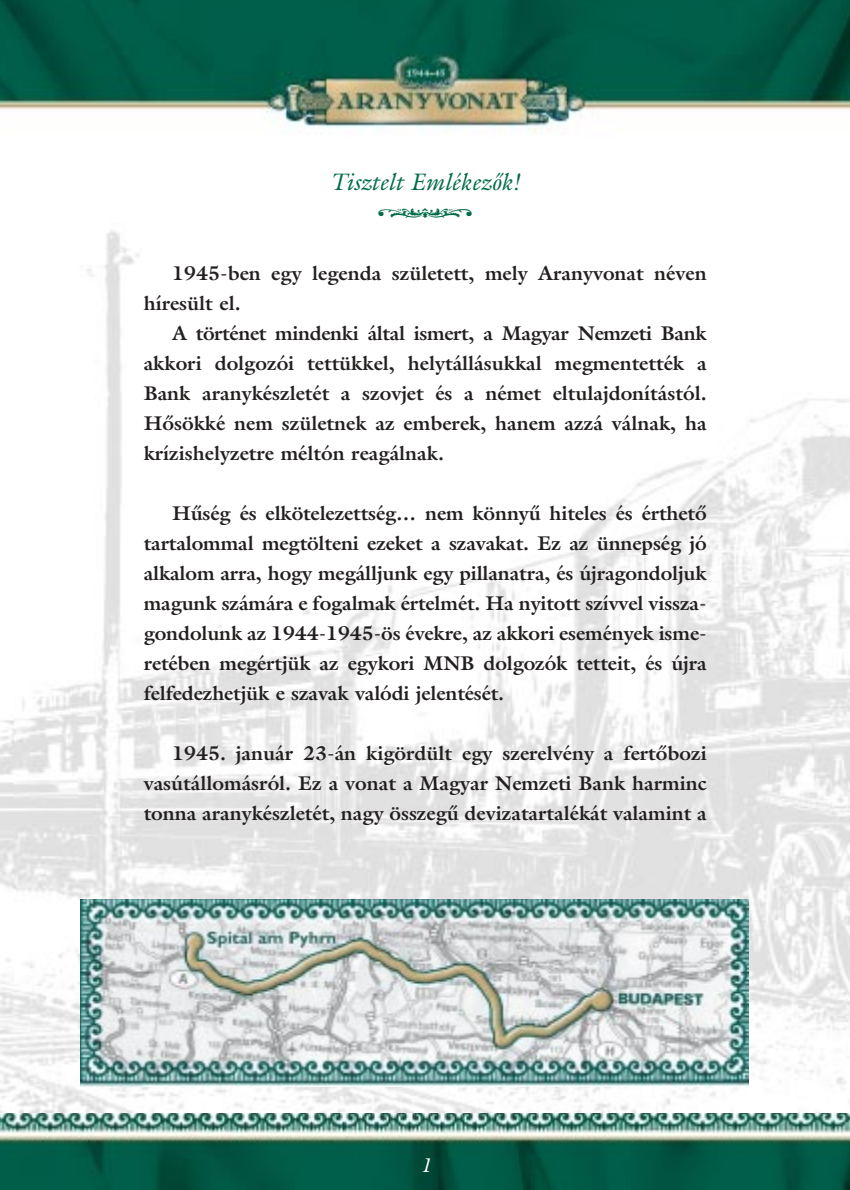
<style>
.page{position:relative;width:850px;height:1190px;background:#fff}
.page>*{position:absolute;margin:0;border:0;box-sizing:border-box;transform-origin:0 0}
.t1{font:italic 300 24px "H Galliard";color:#006b48}
.t2{font:700 20px/30px "H Galliard";color:#231f1f;text-align:justify}
.t3{font:italic 300 20px "H Galliard";color:#fff}
</style>
<div class="page">
<img style="left:0;top:0;width:850px;height:1190px">
<img style="left:0;top:138px;width:850px;height:975px">
<img style="left:80px;top:900px;width:668px;height:186px">
<svg style="left:379px;top:208px;width:93px;height:10px"></svg>
<p class="t1" style="left:331px;top:173px;width:191px">Tisztelt Emlékezôk!</p>
<p class="t2" style="left:144px;top:261px;width:564px;text-indent:28px">1945-ben egy legenda született, mely Aranyvonat néven híresült el.</p>
<p class="t2" style="left:144px;top:321px;width:564px;text-indent:28px">A történet mindenki által ismert, a Magyar Nemzeti Bank akkori dolgozói tettükkel, helytállásukkal megmentették a Bank aranykészletét a szovjet és a német eltulajdonítástól.<br>Hôsökké nem születnek az emberek, hanem azzá válnak, ha krízishelyzetre méltón reagálnak.</p>
<p class="t2" style="left:144px;top:501px;width:564px;text-indent:28px">Hûség és elkötelezettség… nem könnyû hiteles és érthetô tartalommal megtölteni ezeket a szavakat. Ez az ünnepség jó alkalom arra, hogy megálljunk egy pillanatra, és újragondoljuk magunk számára e fogalmak értelmét. Ha nyitott szívvel vissza&shy;gondolunk az 1944-1945-ös évekre, az akkori események isme&shy;retében megértjük az egykori MNB dolgozók tetteit, és újra felfedezhetjük e szavak valódi jelentését.</p>
<p class="t2" style="left:144px;top:741px;width:564px;text-indent:28px">1945. január 23-án kigördült egy szerelvény a fertôbozi vasútállomásról. Ez a vonat a Magyar Nemzeti Bank harminc tonna aranykészletét, nagy összegû devizatartalékát valamint a</p>
<p class="t3" style="left:420px;top:1158px;width:12px">1</p>
</div>
